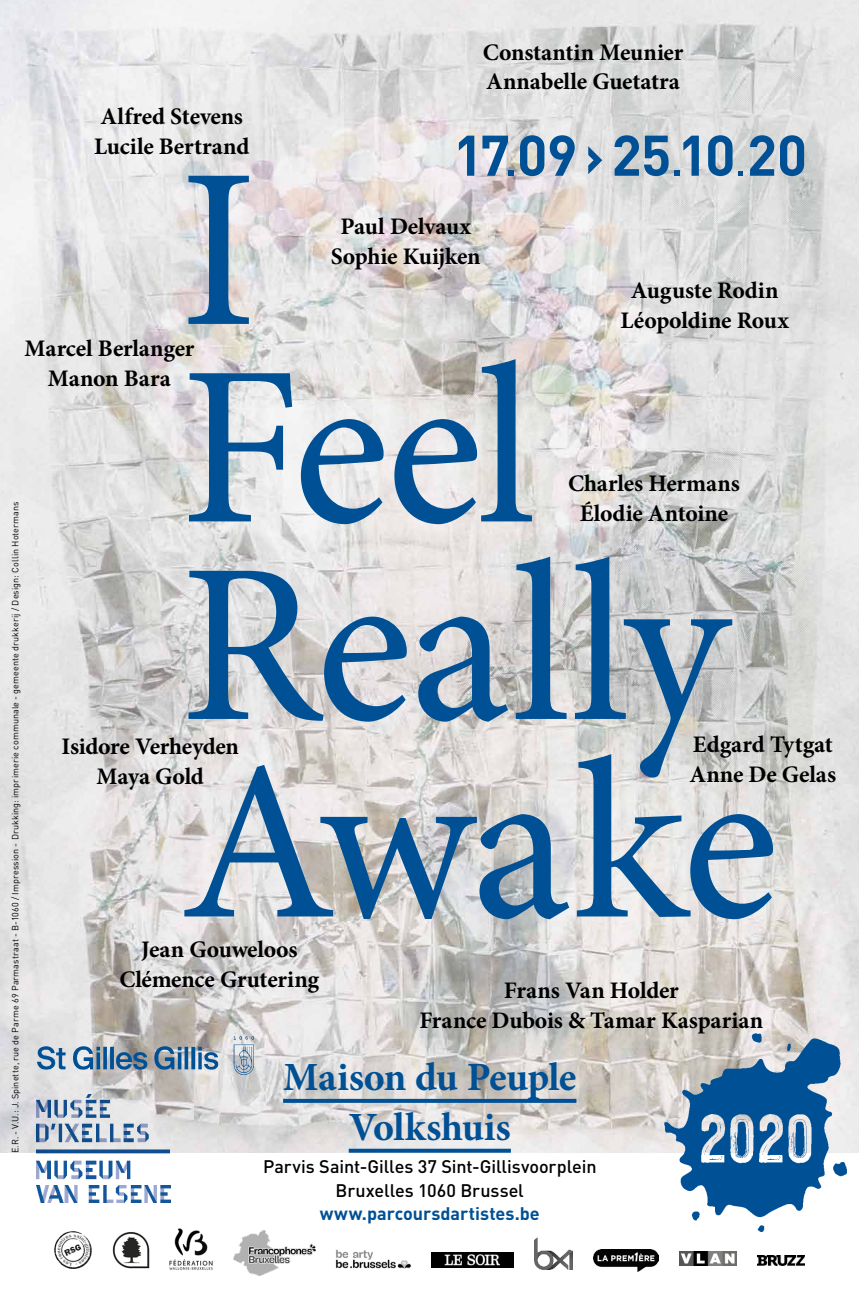
<style>
.page{position:relative;width:859px;height:1296px;background:#fff}
.page>*{position:absolute;margin:0;border:0;box-sizing:border-box;transform-origin:0 0}
.t1{font:700 56.3px "DIN";letter-spacing:-.02em;color:#005095}
.t2{font:700 40px/49.8px "Minion Pro";letter-spacing:-.015em;color:#005095;text-align:center}
.t3{font:700 23.7px/29.5px "Minion Pro";letter-spacing:-.005em;color:#000;text-align:center}
.t4{font:500 18px/23.8px "DIN";letter-spacing:-.005em;color:#000;text-align:center}
.t5{font:700 18px "DIN";color:#005095}
.t6{font:9px "DIN";letter-spacing:.01em;color:#000}
.s1{font-weight:400}
.s2{font-weight:300}
</style>
<div class="page">
<img style="left:0;top:0;width:859px;height:1152px">
<svg style="left:184px;top:754px;width:589px;height:165px;background:#a0b3c5"></svg>
<svg style="left:188px;top:556px;width:544px;height:221px;background:#abbac7"></svg>
<svg style="left:189px;top:359px;width:343px;height:165px;background:#a5bacc"></svg>
<svg style="left:188px;top:176px;width:61px;height:148px;background:#88a5c0"></svg>
<svg style="left:283px;top:1098px;width:293px;height:4px"></svg>
<svg style="left:349px;top:1148px;width:162px;height:4px"></svg>
<img style="left:38px;top:1036px;width:215px;height:38px">
<img style="left:37px;top:1094px;width:133px;height:107px">
<img style="left:169px;top:1228px;width:44px;height:42px">
<img style="left:535px;top:1237px;width:37px;height:32px">
<img style="left:233px;top:1230px;width:82px;height:45px">
<img style="left:335px;top:1249px;width:76px;height:20px">
<img style="left:431px;top:1252px;width:83px;height:15px">
<img style="left:593px;top:1249px;width:65px;height:22px">
<img style="left:680px;top:1251px;width:57px;height:14px">
<img style="left:758px;top:1255px;width:46px;height:10px">
<img style="left:656px;top:1021px;width:203px;height:211px">
<img style="left:112px;top:1232px;width:37px;height:36px">
<img style="left:55px;top:1231px;width:37px;height:37px">
<p class="t3" style="left:94px;top:102px;width:157px;text-align:left">Alfred Stevens<br>Lucile Bertrand</p>
<p class="t3" style="left:24px;top:334px;width:171px">Marcel Berlanger<br>Manon Bara</p>
<p class="t3" style="left:483px;top:37px;width:202px;text-align:left">Constantin Meunier<br>Annabelle Guetatra</p>
<h1 class="t1" style="left:453px;top:119px;width:356px">17<span class="s1">.</span>09›25<span class="s1">.</span>10<span class="s2">.</span>20</h1>
<p class="t3" style="left:331px;top:212px;width:151px">Paul Delvaux<br>Sophie Kuijken</p>
<p class="t3" style="left:620px;top:276px;width:170px">Auguste Rodin<br>Léopoldine Roux</p>
<p class="t6" style="left:10px;top:1153px;width:654px;rotate:-90deg">E.R. - V.U.: J. Spinette, rue de Parme 69 Parmastraat - B-1060 / Impression - Drukking: imprimerie communale - gemeente drukkerij / Design: Collin Hotermans</p>
<p class="t3" style="left:61px;top:731px;width:179px">Isidore Verheyden<br>Maya Gold</p>
<p class="t3" style="left:119px;top:934px;width:201px">Jean Gouweloos<br>Clémence Grutering</p>
<p class="t3" style="left:568px;top:469px;width:173px">Charles Hermans<br>Élodie Antoine</p>
<p class="t3" style="left:689px;top:729px;width:148px;text-align:left">Edgard Tytgat<br>Anne De Gelas</p>
<p class="t3" style="left:419px;top:975px;width:345px">Frans Van Holder<br>France Dubois &amp; Tamar Kasparian</p>
<h2 class="t2" style="left:283px;top:1051px;width:295px">Maison du Peuple<br>Volkshuis</h2>
<p class="t4" style="left:263px;top:1153px;width:335px">Parvis Saint-Gilles 37 Sint-Gillisvoorplein<br>Bruxelles 1060 Brussel</p>
<p class="t5" style="left:320px;top:1201px;width:221px">www.parcoursdartistes.be</p>
</div>
